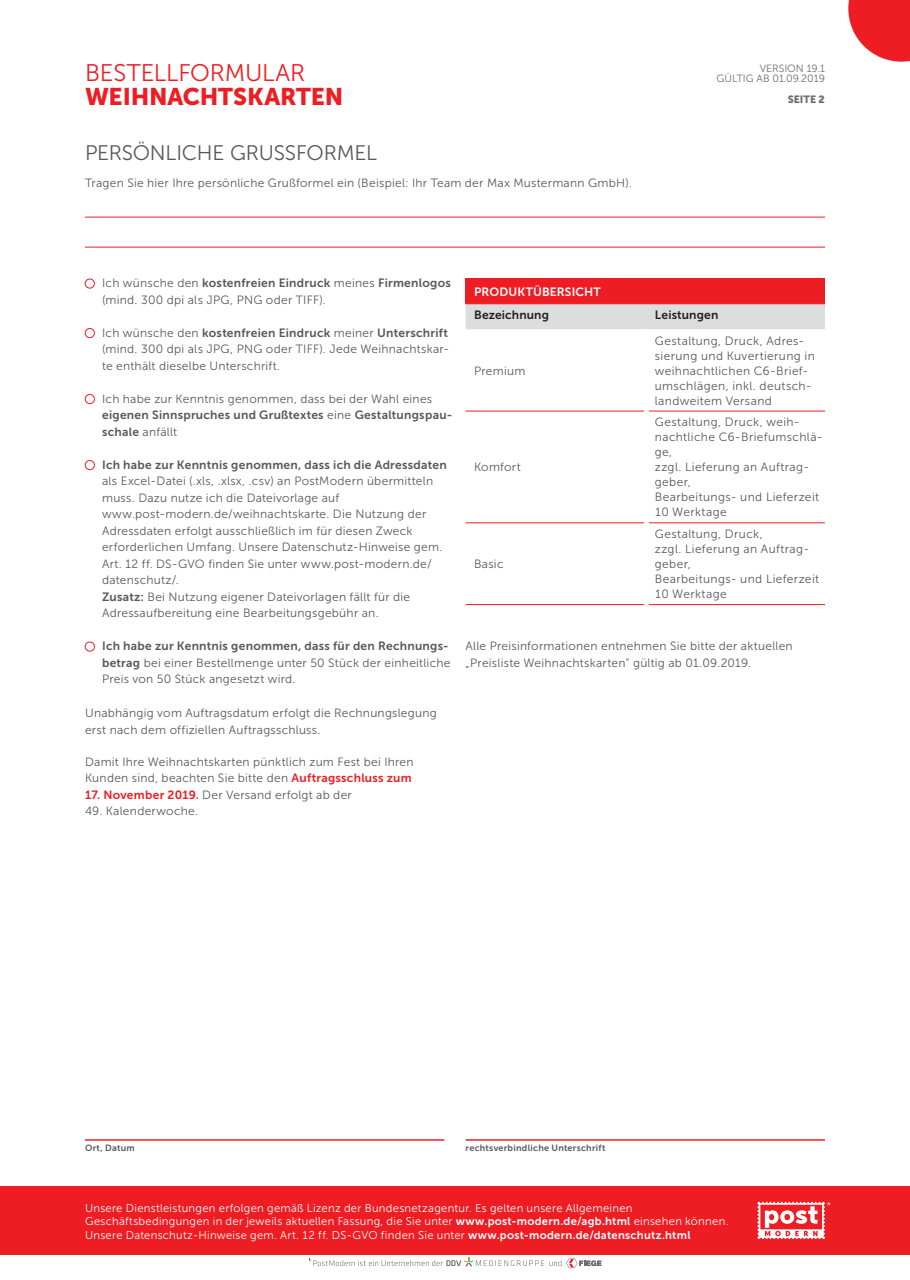
<style>
.page{position:relative;width:910px;height:1280px;background:#fff}
.page>*{position:absolute;margin:0;border:0;box-sizing:border-box;transform-origin:0 0}
.t1{font:24px "Museo Sans 900";letter-spacing:-.01em;color:#ee1d23}
.t2{font:24px "Museo Sans 300";letter-spacing:-.005em;color:#ee1d23}
.t3{font:21px "Museo Sans 300";letter-spacing:-.01em;color:#57585a}
.t4{font:12px/15px "Museo Sans 300";letter-spacing:.025em;color:#57585a}
.t5{font:12px "Museo Sans 700";letter-spacing:.02em;color:#57585a}
.t6{font:12px "Museo Sans 700";letter-spacing:.01em;color:#231f20}
.t7{font:12px "Museo Sans 700";letter-spacing:.015em;color:#fff}
.t8{font:11.25px/13.5px "Museo Sans 300";letter-spacing:.025em;color:#fff}
.t9{font:10.5px/10.5px "Museo Sans 300";color:#6c6d70;text-align:right}
.t10{font:10.5px "Museo Sans 900";color:#6c6d70}
.t11{font:9px "Museo Sans 700";letter-spacing:.03em;color:#57585a}
.s1{font-family:"Museo Sans 300"}
.s2{font-family:"Museo Sans 700"}
.s3{font-family:"Museo Sans 700";color:#ee1d23}
</style>
<div class="page">
<svg style="left:308px;top:1257px;width:293px;height:11px"></svg>
<div style="left:0;top:1186px;width:910px;height:68px;background:#ee1d23"></div>
<svg style="left:757px;top:1202px;width:74px;height:37px"></svg>
<svg style="left:848px;top:0;width:62px;height:62px"></svg>
<hr style="left:85px;top:217px;width:740px;height:1px;background:#ee1d23">
<hr style="left:85px;top:247px;width:740px;height:1px;background:#ee1d23">
<div style="left:85px;top:279px;width:10px;height:9px;border:1px solid #ee1d23;border-radius:50%"></div>
<div style="left:85px;top:328px;width:10px;height:10px;border:1px solid #ee1d23;border-radius:50%"></div>
<div style="left:85px;top:394px;width:10px;height:10px;border:1px solid #ee1d23;border-radius:50%"></div>
<div style="left:85px;top:460px;width:10px;height:10px;border:1px solid #ee1d23;border-radius:50%"></div>
<div style="left:85px;top:642px;width:10px;height:9px;border:1px solid #ee1d23;border-radius:50%"></div>
<div style="left:466px;top:278px;width:359px;height:26px;background:#ee1d23"></div>
<div style="left:466px;top:304px;width:359px;height:25px;background:#dcdddf"></div>
<hr style="left:466px;top:411px;width:178px;height:1px;background:#ee1d23">
<hr style="left:649px;top:411px;width:176px;height:1px;background:#ee1d23">
<hr style="left:466px;top:523px;width:178px;height:1px;background:#ee1d23">
<hr style="left:649px;top:523px;width:176px;height:1px;background:#ee1d23">
<hr style="left:466px;top:604px;width:178px;height:1px;background:#ee1d23">
<hr style="left:649px;top:604px;width:176px;height:1px;background:#ee1d23">
<hr style="left:85px;top:1139px;width:359px;height:2px;background:#ee1d23">
<hr style="left:466px;top:1139px;width:359px;height:2px;background:#ee1d23">
<h1 class="t2" style="left:85px;top:60px;width:222px">BESTELLFORMULAR</h1>
<h1 class="t1" style="left:85px;top:83px;width:260px">WEIHNACHTSKARTEN</h1>
<h2 class="t3" style="left:85px;top:142px;width:293px">PERSÖNLICHE GRUSSFORMEL</h2>
<p class="t4" style="left:85px;top:176px;width:548px">Tragen Sie hier Ihre persönliche Grußformel ein (Beispiel: Ihr Team der Max Mustermann GmbH).</p>
<p class="t9" style="left:716px;top:63px;width:110px">VERSION 19.1<br>GÜLTIG AB 01.09.2019</p>
<p class="t10" style="left:788px;top:94px;width:39px">SEITE 2</p>
<p class="t5" style="left:102px;top:276px;width:350px"><span class="s1">Ich wünsche den</span> kostenfreien Eindruck <span class="s1">meines</span> Firmenlogos</p>
<p class="t4" style="left:102px;top:292px;width:225px">(mind. 300 dpi als JPG, PNG oder TIFF).</p>
<p class="t5" style="left:102px;top:326px;width:347px"><span class="s1">Ich wünsche den</span> kostenfreien Eindruck <span class="s1">meiner</span> Unterschrift</p>
<p class="t4" style="left:102px;top:341px;width:349px;line-height:16.5px">(mind. 300 dpi als JPG, PNG oder TIFF). Jede Weihnachtskar&shy;te enthält dieselbe Unterschrift.</p>
<p class="t4" style="left:102px;top:391px;width:332px">Ich habe zur Kenntnis genommen, dass bei der Wahl eines</p>
<p class="t5" style="left:102px;top:408px;width:352px">eigenen Sinnspruches und Grußtextes <span class="s1">eine</span> Gestaltungspau-</p>
<p class="t4" style="left:102px;top:424px;width:77px"><span class="s2">schale</span> anfällt</p>
<p class="t5" style="left:102px;top:458px;width:346px">Ich habe zur Kenntnis genommen, dass ich die Adressdaten</p>
<p class="t4" style="left:102px;top:473px;width:342px;line-height:16.5px">als Excel-Datei (.xls, .xlsx, .csv) an PostModern übermitteln muss. Dazu nutze ich die Dateivorlage auf www.post-modern.de/weihnachtskarte. Die Nutzung der Adressdaten erfolgt ausschließlich im für diesen Zweck erforderlichen Umfang. Unsere Datenschutz-Hinweise gem.<br>Art. 12 ff. DS-GVO finden Sie unter www.post-modern.de/ datenschutz/.<br><span class="s2">Zusatz:</span> Bei Nutzung eigener Dateivorlagen fällt für die Adressaufbereitung eine Bearbeitungsgebühr an.</p>
<p class="t5" style="left:102px;top:639px;width:348px">Ich habe zur Kenntnis genommen, dass für den Rechnungs-</p>
<p class="t4" style="left:102px;top:654px;width:350px;line-height:16.5px"><span class="s2">betrag</span> bei einer Bestellmenge unter 50 Stück der einheitliche<br>Preis von 50 Stück angesetzt wird.</p>
<p class="t4" style="left:85px;top:705px;width:353px;line-height:16.5px">Unabhängig vom Auftragsdatum erfolgt die Rechnungslegung erst nach dem offiziellen Auftragsschluss.</p>
<p class="t4" style="left:85px;top:753px;width:330px;line-height:16.5px">Damit Ihre Weihnachtskarten pünktlich zum Fest bei Ihren<br>Kunden sind, beachten Sie bitte den <span class="s3">Auftragsschluss zum</span></p>
<p class="t4" style="left:85px;top:787px;width:268px"><span class="s3">17. November 2019.</span> Der Versand erfolgt ab der</p>
<p class="t4" style="left:85px;top:804px;width:115px">49. Kalenderwoche.</p>
<p class="t7" style="left:474px;top:285px;width:128px">PRODUKTÜBERSICHT</p>
<p class="t6" style="left:474px;top:308px;width:76px">Bezeichnung</p>
<p class="t6" style="left:655px;top:308px;width:65px">Leistungen</p>
<p class="t4" style="left:474px;top:363px;width:53px">Premium</p>
<p class="t4" style="left:474px;top:460px;width:48px">Komfort</p>
<p class="t4" style="left:474px;top:557px;width:31px">Basic</p>
<p class="t4" style="left:655px;top:333px;width:161px">Gestaltung, Druck, Adres&shy;sierung und Kuvertierung in weihnachtlichen C6-Brief&shy;umschlägen, inkl. deutsch&shy;landweitem Versand</p>
<p class="t4" style="left:655px;top:415px;width:169px">Gestaltung, Druck, weih&shy;nachtliche C6-Briefumschlä&shy;ge,<br>zzgl. Lieferung an Auftrag&shy;geber,<br>Bearbeitungs- und Lieferzeit<br>10 Werktage</p>
<p class="t4" style="left:655px;top:527px;width:166px">Gestaltung, Druck,<br>zzgl. Lieferung an Auftrag&shy;geber,<br>Bearbeitungs- und Lieferzeit<br>10 Werktage</p>
<p class="t4" style="left:466px;top:638px;width:329px;line-height:16.5px">Alle Preisinformationen entnehmen Sie bitte der aktuellen „Preisliste Weihnachtskarten“ gültig ab 01.09.2019.</p>
<p class="t11" style="left:85px;top:1143px;width:51px">Ort, Datum</p>
<p class="t11" style="left:466px;top:1143px;width:141px">rechtsverbindliche Unterschrift</p>
<p class="t8" style="left:85px;top:1201px;width:645px">Unsere Dienstleistungen erfolgen gemäß Lizenz der Bundesnetzagentur. Es gelten unsere Allgemeinen<br>Geschäftsbedingungen in der jeweils aktuellen Fassung, die Sie unter <span class="s2">www.post-modern.de/agb.html</span> einsehen können.<br>Unsere Datenschutz-Hinweise gem. Art. 12 ff. DS-GVO finden Sie unter <span class="s2">www.post-modern.de/datenschutz.html</span></p>
</div>
